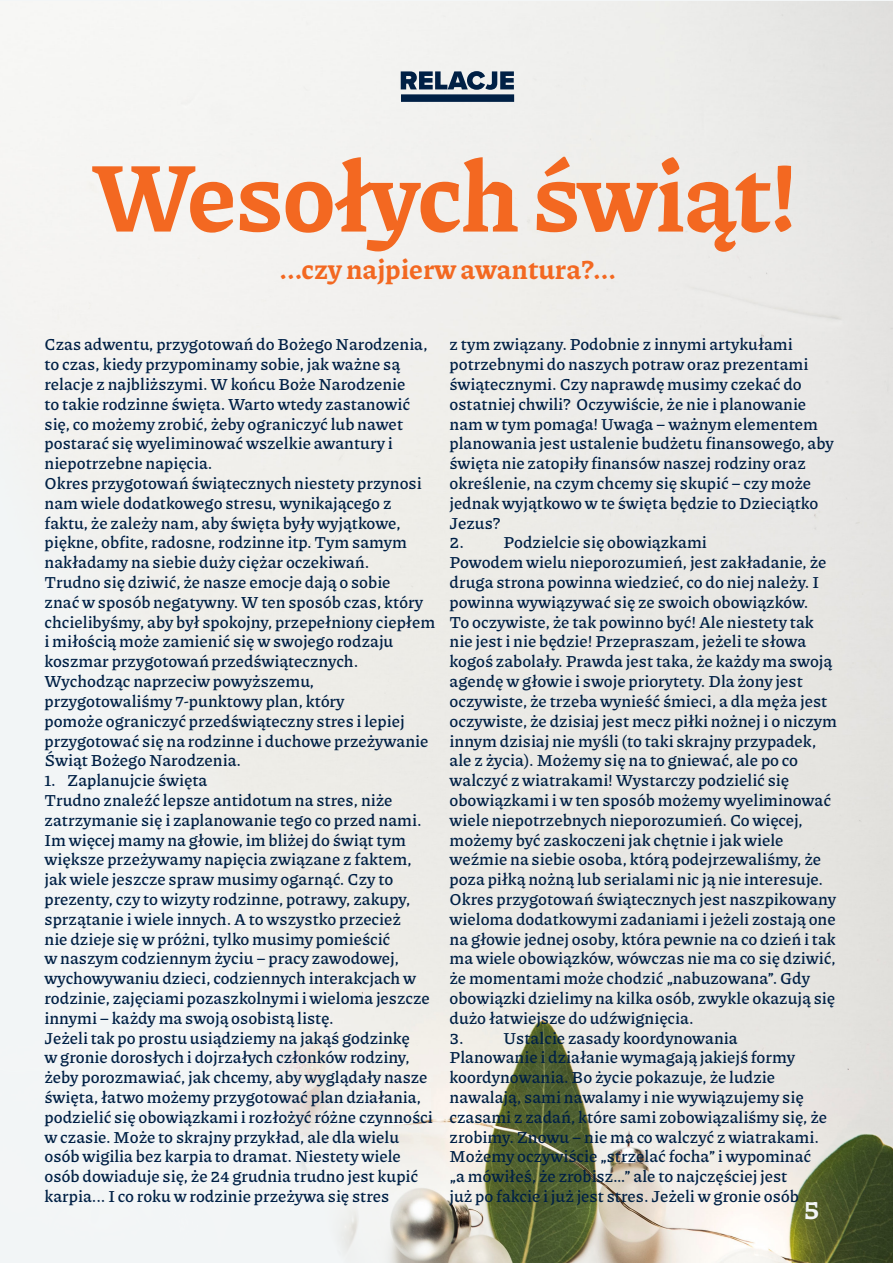
<style>
.page{position:relative;width:893px;height:1263px;background:#fff}
.page>*{position:absolute;margin:0;border:0;box-sizing:border-box;transform-origin:0 0}
.t1{font:800 97.5px "Piazzolla";letter-spacing:-.02em;color:#f36821}
.Page_Detail{font:800 27px "Piazzolla";color:#f36821}
.t2{font:800 27px "Piazzolla";color:#f3f6f7}
.Body_Text{font:600 16.5px/19.8px "Piazzolla";color:#002045}
</style>
<div class="page">
<img style="left:0;top:1px;width:893px;height:1262px">
<div style="left:401px;top:94px;width:113px;height:8px;background:#002045"></div>
<svg style="left:401px;top:71px;width:113px;height:19px"></svg>
<h1 class="t1" style="left:92px;top:140px;width:707px">Wesołych świąt!</h1>
<p class="Page_Detail" style="left:280px;top:254px;width:338px">...czy najpierw awantura?...</p>
<p class="Body_Text" style="left:45px;top:335px;width:385px">Czas adwentu, przygotowań do Bożego Narodzenia, to czas, kiedy przypominamy sobie, jak ważne są relacje z najbliższymi. W końcu Boże Narodzenie<br>to takie rodzinne święta. Warto wtedy zastanowić się, co możemy zrobić, żeby ograniczyć lub nawet postarać się wyeliminować wszelkie awantury i niepotrzebne napięcia.</p>
<p class="Body_Text" style="left:45px;top:473px;width:392px">Okres przygotowań świątecznych niestety przynosi nam wiele dodatkowego stresu, wynikającego z faktu, że zależy nam, aby święta były wyjątkowe, piękne, obfite, radosne, rodzinne itp. Tym samym nakładamy na siebie duży ciężar oczekiwań.<br>Trudno się dziwić, że nasze emocje dają o sobie<br>znać w sposób negatywny. W ten sposób czas, który chcielibyśmy, aby był spokojny, przepełniony ciepłem i miłością może zamienić się w swojego rodzaju koszmar przygotowań przedświątecznych.</p>
<p class="Body_Text" style="left:45px;top:671px;width:386px">Wychodząc naprzeciw powyższemu, przygotowaliśmy 7-punktowy plan, który<br>pomoże ograniczyć przedświąteczny stres i lepiej przygotować się na rodzinne i duchowe przeżywanie Świąt Bożego Narodzenia.</p>
<p class="Body_Text" style="left:45px;top:770px;width:164px">1. Zaplanujcie święta</p>
<p class="Body_Text" style="left:45px;top:790px;width:387px">Trudno znaleźć lepsze antidotum na stres, niże zatrzymanie się i zaplanowanie tego co przed nami.<br>Im więcej mamy na głowie, im bliżej do świąt tym większe przeżywamy napięcia związane z faktem, jak wiele jeszcze spraw musimy ogarnąć. Czy to prezenty, czy to wizyty rodzinne, potrawy, zakupy, sprzątanie i wiele innych. A to wszystko przecież<br>nie dzieje się w próżni, tylko musimy pomieścić<br>w naszym codziennym życiu – pracy zawodowej, wychowywaniu dzieci, codziennych interakcjach w rodzinie, zajęciami pozaszkolnymi i wieloma jeszcze innymi – każdy ma swoją osobistą listę.</p>
<p class="Body_Text" style="left:45px;top:1028px;width:390px">Jeżeli tak po prostu usiądziemy na jakąś godzinkę<br>w gronie dorosłych i dojrzałych członków rodziny, żeby porozmawiać, jak chcemy, aby wyglądały nasze święta, łatwo możemy przygotować plan działania, podzielić się obowiązkami i rozłożyć różne czynności w czasie. Może to skrajny przykład, ale dla wielu osób wigilia bez karpia to dramat. Niestety wiele osób dowiaduje się, że 24 grudnia trudno jest kupić karpia... I co roku w rodzinie przeżywa się stres</p>
<p class="Body_Text" style="left:450px;top:335px;width:386px">z tym związany. Podobnie z innymi artykułami potrzebnymi do naszych potraw oraz prezentami świątecznymi. Czy naprawdę musimy czekać do ostatniej chwili? Oczywiście, że nie i planowanie nam w tym pomaga! Uwaga – ważnym elementem planowania jest ustalenie budżetu finansowego, aby święta nie zatopiły finansów naszej rodziny oraz określenie, na czym chcemy się skupić – czy może jednak wyjątkowo w te święta będzie to Dzieciątko Jezus?</p>
<p class="Body_Text" style="left:450px;top:533px;width:259px">2. Podzielcie się obowiązkami</p>
<p class="Body_Text" style="left:450px;top:552px;width:378px">Powodem wielu nieporozumień, jest zakładanie, że druga strona powinna wiedzieć, co do niej należy. I powinna wywiązywać się ze swoich obowiązków.</p>
<p class="Body_Text" style="left:450px;top:612px;width:389px">To oczywiste, że tak powinno być! Ale niestety tak nie jest i nie będzie! Przepraszam, jeżeli te słowa kogoś zabolały. Prawda jest taka, że każdy ma swoją agendę w głowie i swoje priorytety. Dla żony jest oczywiste, że trzeba wynieść śmieci, a dla męża jest oczywiste, że dzisiaj jest mecz piłki nożnej i o niczym innym dzisiaj nie myśli (to taki skrajny przypadek, ale z życia). Możemy się na to gniewać, ale po co walczyć z wiatrakami! Wystarczy podzielić się obowiązkami i w ten sposób możemy wyeliminować wiele niepotrzebnych nieporozumień. Co więcej, możemy być zaskoczeni jak chętnie i jak wiele weźmie na siebie osoba, którą podejrzewaliśmy, że poza piłką nożną lub serialami nic ją nie interesuje.<br>Okres przygotowań świątecznych jest naszpikowany wieloma dodatkowymi zadaniami i jeżeli zostają one na głowie jednej osoby, która pewnie na co dzień i tak ma wiele obowiązków, wówczas nie ma co się dziwić, że momentami może chodzić „nabuzowana”. Gdy obowiązki dzielimy na kilka osób, zwykle okazują się dużo łatwiejsze do udźwignięcia.</p>
<p class="Body_Text" style="left:450px;top:1028px;width:16px">3.</p>
<p class="Body_Text" style="left:504px;top:1028px;width:236px">Ustalcie zasady koordynowania</p>
<p class="Body_Text" style="left:450px;top:1047px;width:379px">Planowanie i działanie wymagają jakiejś formy koordynowania. Bo życie pokazuje, że ludzie nawalają, sami nawalamy i nie wywiązujemy się czasami z zadań, które sami zobowiązaliśmy się, że zrobimy. Znowu – nie ma co walczyć z wiatrakami.<br>Możemy oczywiście „strzelać focha” i wypominać „a mówiłeś, że zrobisz…” ale to najczęściej jest<br>już po fakcie i już jest stres. Jeżeli w gronie osób</p>
<h2 class="t2" style="left:803px;top:1194px;width:18px">5</h2>
</div>
